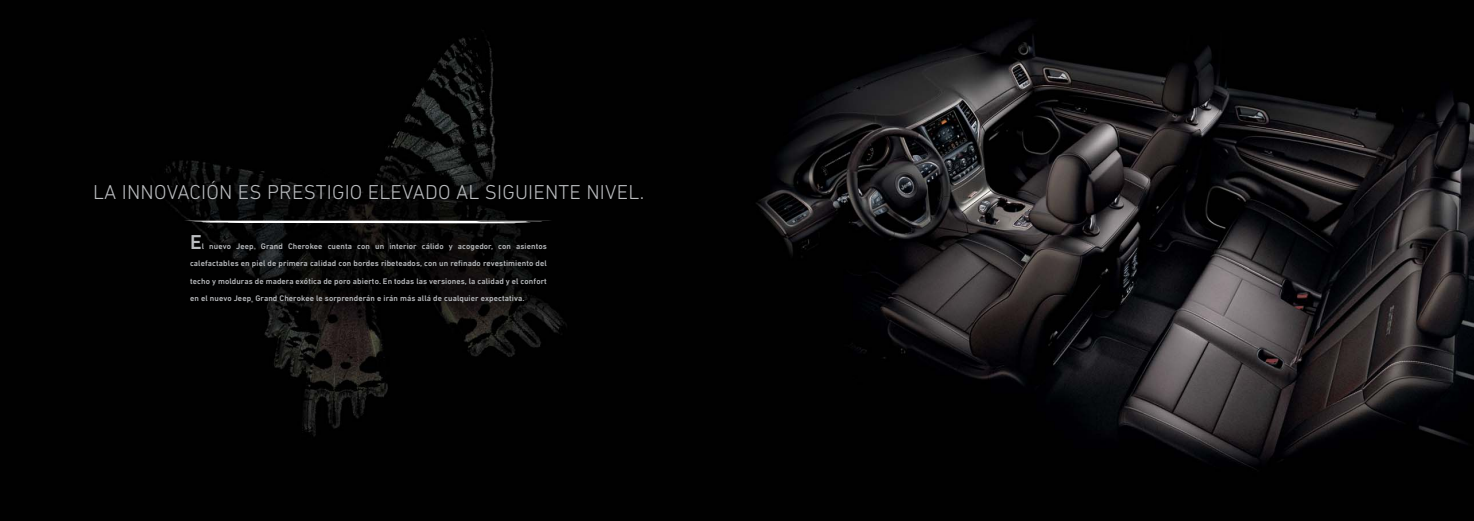
<style>
.page{position:relative;width:1474px;height:521px;background:#fff}
.page>*{position:absolute;margin:0;border:0;box-sizing:border-box;transform-origin:0 0}
.t1{font:300 20.47px "DIN Next LT Pro";letter-spacing:.01em;color:#bbbdc0}
.t2{font:500 20.47px "DIN Next LT Pro";color:#bbbdc0}
.t3{font:500 8.22px/17.5px "DIN Next LT Pro";letter-spacing:.01em;color:#bbbdc0;text-align:justify}
</style>
<div class="page">
<img style="left:0;top:0;width:1473px;height:521px">
<svg style="left:177px;top:220px;width:375px;height:3px"></svg>
<h1 class="t1" style="left:93px;top:180px;width:552px">LA INNOVACIÓN ES PRESTIGIO ELEVADO AL SIGUIENTE NIVEL.</h1>
<h1 class="t2" style="left:190px;top:230px;width:13px">E</h1>
<p class="t3" style="left:190px;top:237px;width:358px;text-indent:12px">l nuevo Jeep<sub>®</sub> Grand Cherokee cuenta con un interior cálido y acogedor, con asientos calefactables en piel de primera calidad con bordes ribeteados, con un refinado revestimiento del techo y molduras de madera exótica de poro abierto. En todas las versiones, la calidad y el confort en el nuevo Jeep<sub>®</sub> Grand Cherokee le sorprenderán e irán más allá de cualquier expectativa.</p>
</div>
